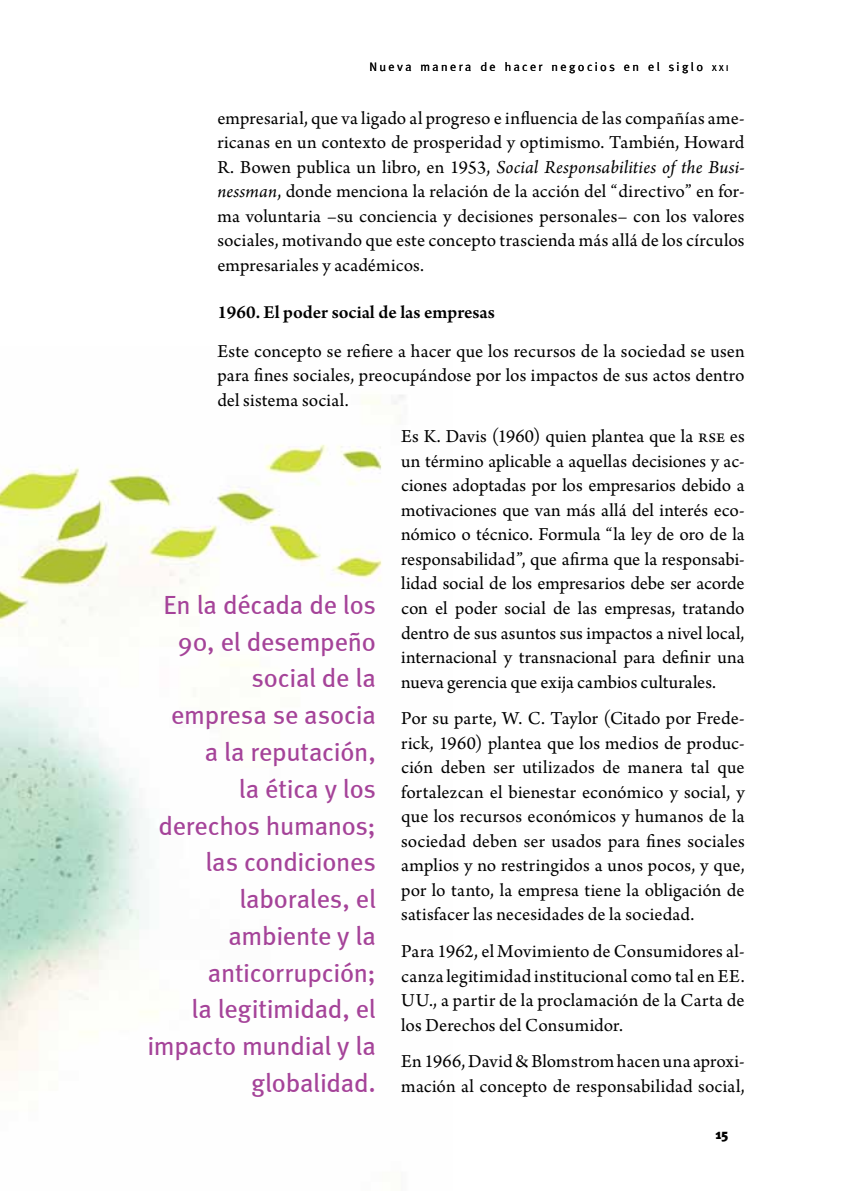
<style>
.page{position:relative;width:844px;height:1191px;background:#fff}
.page>*{position:absolute;margin:0;border:0;box-sizing:border-box;transform-origin:0 0}
.t1{font:26.25px/36.8px "Meta";letter-spacing:-.01em;color:#a54399;text-align:right}
.t2{font:19.25px/24.5px "Arno Pro";letter-spacing:.01em;color:#000;text-align:justify}
.t3{font:600 19.25px "Arno Pro";color:#000}
.t4{font:900 14px "Meta";color:#000}
.t5{font:12.25px "Meta Normal";letter-spacing:.2em;color:#000}
.s1{font-size:8.58px}
.s2{font-style:italic}
</style>
<div class="page">
<img style="left:0;top:395px;width:404px;height:676px">
<p class="t5" style="left:369px;top:60px;width:360px">Nueva manera de hacer negocios en el siglo <span class="s1">xxi</span></p>
<p class="t2" style="left:217px;top:107px;width:528px">empresarial, que va ligado al progreso e influencia de las compañías ame&shy;ricanas en un contexto de prosperidad y optimismo. También, Howard R. Bowen publica un libro, en 1953, <span class="s2">Social Responsabilities of the Busi&shy;nessman</span>, donde menciona la relación de la acción del “directivo” en for&shy;ma voluntaria –su conciencia y decisiones personales– con los valores sociales, motivando que este concepto trascienda más allá de los círculos empresariales y académicos.</p>
<p class="t3" style="left:217px;top:301px;width:279px">1960. El poder social de las empresas</p>
<p class="t2" style="left:217px;top:339px;width:528px">Este concepto se refiere a hacer que los recursos de la sociedad se usen para fines sociales, preocupándose por los impactos de sus actos dentro del sistema social.</p>
<p class="t2" style="left:401px;top:425px;width:345px">Es K. Davis (1960) quien plantea que la rse es un término aplicable a aquellas decisiones y ac&shy;ciones adoptadas por los empresarios debido a motivaciones que van más allá del interés eco&shy;nómico o técnico. Formula “la ley de oro de la responsabilidad”, que afirma que la responsabi&shy;lidad social de los empresarios debe ser acorde con el poder social de las empresas, tratando dentro de sus asuntos sus impactos a nivel local, internacional y transnacional para definir una nueva gerencia que exija cambios culturales.</p>
<p class="t2" style="left:401px;top:707px;width:345px">Por su parte, W. C. Taylor (Citado por Frede&shy;rick, 1960) plantea que los medios de produc&shy;ción deben ser utilizados de manera tal que fortalezcan el bienestar económico y social, y que los recursos económicos y humanos de la sociedad deben ser usados para fines sociales amplios y no restringidos a unos pocos, y que, por lo tanto, la empresa tiene la obligación de satisfacer las necesidades de la sociedad.</p>
<p class="t2" style="left:401px;top:940px;width:345px">Para 1962, el Movimiento de Consumidores al&shy;canza legitimidad institucional como tal en EE.<br>UU., a partir de la proclamación de la Carta de los Derechos del Consumidor.</p>
<p class="t2" style="left:401px;top:1050px;width:345px">En 1966, David &amp; Blomstrom hacen una aproxi&shy;mación al concepto de responsabilidad social,</p>
<h1 class="t1" style="left:147px;top:586px;width:230px">En la década de los<br>90, el desempeño social de la<br>empresa se asocia<br>a la reputación,<br>la ética y los derechos humanos; las condiciones laborales, el ambiente y la anticorrupción;<br>la legitimidad, el impacto mundial y la globalidad.</h1>
<p class="t4" style="left:715px;top:1125px;width:15px">15</p>
</div>
